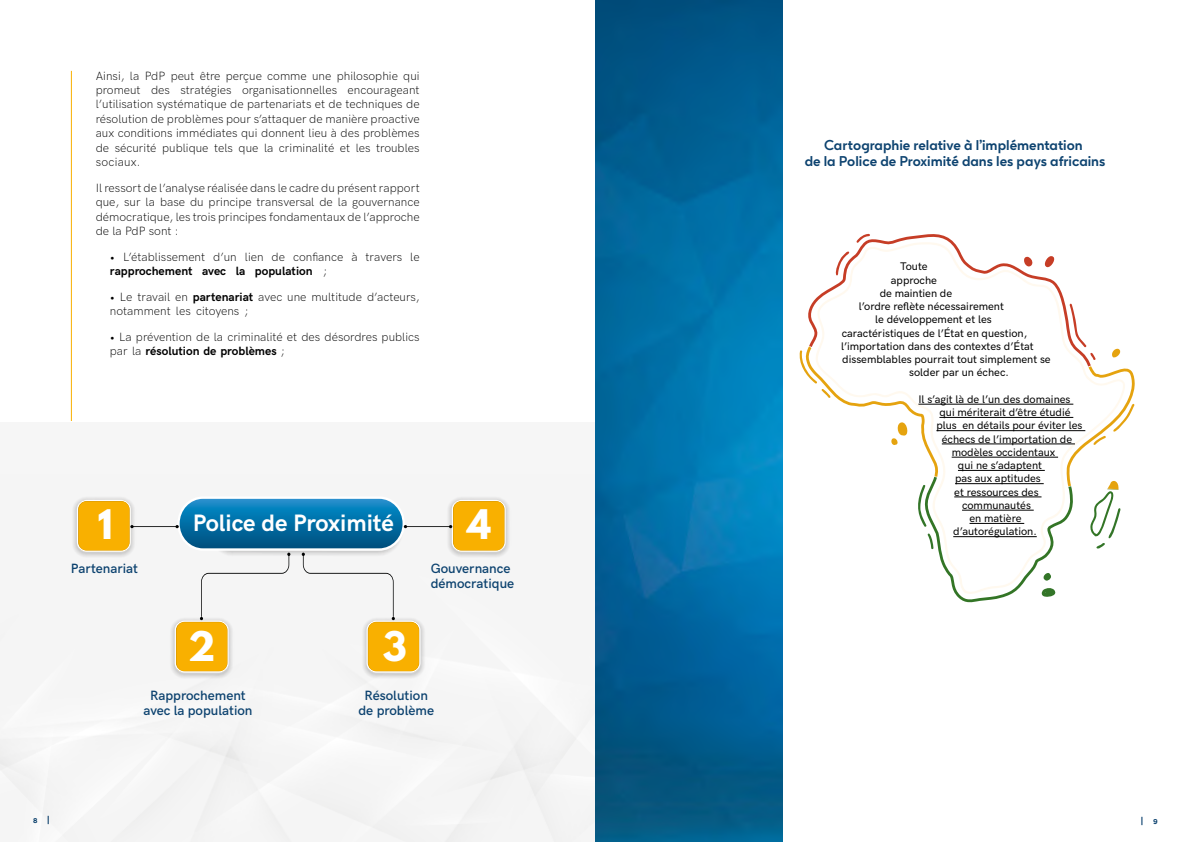
<style>
.page{position:relative;width:1191px;height:842px;background:#fff}
.page>*{position:absolute;margin:0;border:0;box-sizing:border-box;transform-origin:0 0}
.t1{font:700 36.1px "League Spartan";color:#fff}
.t2{font:700 23.8px "HK Grotesk";color:#fff}
.t3{font:700 14px/16.8px "GSK Precision";color:#0c426f;text-align:center}
.t4{font:600 13.5px/14.9px "HK Grotesk";color:#0c426f;text-align:center}
.t5{font:300 12px/14.4px "HK Grotesk";color:#000}
.t6{font:500 11px "HK Grotesk";color:#000}
.t7{font:700 9px "Gotham";color:#0c426f}
.t8{font:700 7px "Gotham";color:#0c426f}
.s1{font-weight:700}
.s2{font-size:9px}
</style>
<div class="page">
<hr style="left:71px;top:71px;width:1px;height:350px;background:#f9b000">
<img style="left:71px;top:496px;width:65px;height:63px">
<img style="left:446px;top:496px;width:65px;height:63px">
<img style="left:169px;top:617px;width:65px;height:63px">
<img style="left:361px;top:617px;width:65px;height:63px">
<hr style="left:405px;top:526px;width:45px;height:1px;background:#010202">
<svg style="left:449px;top:500px;width:57px;height:52px;background:#f5b724"></svg>
<hr style="left:132px;top:526px;width:45px;height:1px;background:#010202">
<svg style="left:77px;top:500px;width:57px;height:52px;background:#f5b724"></svg>
<svg style="left:175px;top:496px;width:245px;height:176px"></svg>
<img style="left:595px;top:0;width:187px;height:842px">
<svg style="left:799px;top:233px;width:336px;height:370px"></svg>
<hr style="left:918px;top:404px;width:155px;height:1px;background:#000">
<hr style="left:939px;top:417px;width:134px;height:1px;background:#000">
<hr style="left:936px;top:430px;width:149px;height:1px;background:#000">
<hr style="left:941px;top:444px;width:134px;height:1px;background:#000">
<hr style="left:951px;top:457px;width:107px;height:1px;background:#000">
<hr style="left:958px;top:470px;width:86px;height:1px;background:#000">
<hr style="left:955px;top:483px;width:88px;height:1px;background:#000">
<hr style="left:954px;top:497px;width:87px;height:1px;background:#000">
<hr style="left:962px;top:510px;width:71px;height:1px;background:#000">
<hr style="left:969px;top:523px;width:55px;height:1px;background:#000">
<hr style="left:953px;top:536px;width:83px;height:1px;background:#000">
<p class="t5" style="left:96px;top:67px;width:325px;text-align:justify">Ainsi, la PdP peut être perçue comme une philosophie qui promeut des stratégies organisationnelles encourageant l’utilisation systématique de partenariats et de techniques de résolution de problèmes pour s’attaquer de manière proactive aux conditions immédiates qui donnent lieu à des problèmes de sécurité publique tels que la criminalité et les troubles sociaux.</p>
<p class="t5" style="left:96px;top:179px;width:325px;text-align:justify">Il ressort de l’analyse réalisée dans le cadre du présent rapport que, sur la base du principe transversal de la gouvernance démocratique, les trois principes fondamentaux de l’approche de la PdP sont :</p>
<p class="t5" style="left:110px;top:248px;width:311px">• L’établissement d’un lien de confiance à travers le <span class="s1">rapprochement avec la population</span> ;</p>
<p class="t5" style="left:110px;top:288px;width:311px">• Le travail en <span class="s1">partenariat</span> avec une multitude d’acteurs, notamment les citoyens ;</p>
<p class="t5" style="left:110px;top:329px;width:311px">• La prévention de la criminalité et des désordres publics par la <span class="s1">résolution de problèmes</span> ;</p>
<h1 class="t1" style="left:98px;top:497px;width:16px">1</h1>
<h1 class="t1" style="left:467px;top:497px;width:26px">4</h1>
<h2 class="t2" style="left:193px;top:505px;width:203px">Police de Proximité</h2>
<p class="t4" style="left:71px;top:560px;width:69px">Partenariat</p>
<h1 class="t1" style="left:188px;top:618px;width:29px">2</h1>
<h1 class="t1" style="left:383px;top:618px;width:26px">3</h1>
<p class="t4" style="left:431px;top:560px;width:85px;text-align:left">Gouvernance démocratique</p>
<p class="t4" style="left:143px;top:687px;width:111px">Rapprochement avec la population</p>
<p class="t4" style="left:358px;top:687px;width:77px">Résolution de problème</p>
<p class="t3" style="left:804px;top:136px;width:302px">Cartographie relative à l’implémentation<br>de la Police de Proximité dans les pays africains</p>
<p class="t6" style="left:900px;top:258px;width:29px">Toute</p>
<p class="t6" style="left:891px;top:272px;width:48px">approche</p>
<p class="t6" style="left:879px;top:285px;width:74px">de maintien de</p>
<p class="t6" style="left:859px;top:298px;width:146px">l’ordre reflète nécessairement</p>
<p class="t6" style="left:875px;top:311px;width:118px">le développement et les</p>
<p class="t6" style="left:841px;top:325px;width:187px">caractéristiques de l’État en question,</p>
<p class="t6" style="left:841px;top:338px;width:194px">l’importation dans des contextes d’État</p>
<p class="t6" style="left:842px;top:351px;width:210px">dissemblables pourrait tout simplement se</p>
<p class="t6" style="left:909px;top:364px;width:101px">solder par un échec.</p>
<p class="t6" style="left:918px;top:391px;width:154px">Il s’agit là de l’un des domaines</p>
<p class="t6" style="left:939px;top:404px;width:133px">qui mériterait d’être étudié</p>
<p class="t6" style="left:936px;top:417px;width:148px">plus en détails pour éviter les</p>
<p class="t6" style="left:941px;top:431px;width:132px">échecs de l’importation de</p>
<p class="t6" style="left:951px;top:444px;width:105px">modèles occidentaux</p>
<p class="t6" style="left:958px;top:457px;width:86px">qui ne s’adaptent</p>
<p class="t6" style="left:955px;top:470px;width:87px">pas aux aptitudes</p>
<p class="t6" style="left:954px;top:483px;width:86px">et ressources des</p>
<p class="t6" style="left:962px;top:497px;width:70px">communautés</p>
<p class="t6" style="left:969px;top:510px;width:53px">en matière</p>
<p class="t6" style="left:953px;top:523px;width:85px">d’autorégulation.</p>
<p class="t8" style="left:33px;top:817px;width:18px">8 <span class="s2">|</span></p>
<p class="t7" style="left:1140px;top:815px;width:5px">|</p>
<p class="t8" style="left:1153px;top:817px;width:6px">9</p>
</div>
